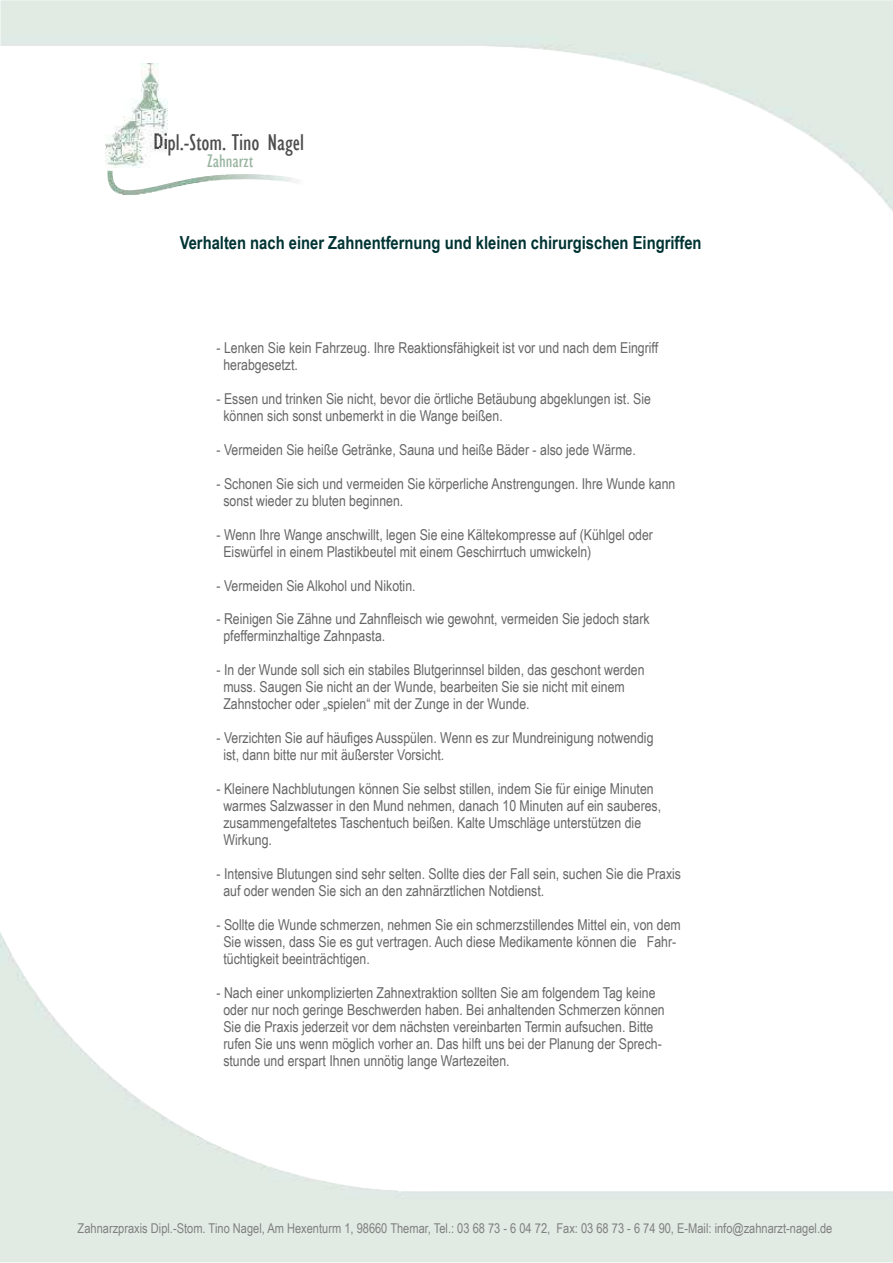
<style>
.page{position:relative;width:893px;height:1263px;background:#fff}
.page>*{position:absolute;margin:0;border:0;box-sizing:border-box;transform-origin:0 0}
.t1{font:condensed 23.55px "Gill Sans";color:#4d4d4d}
.t2{font:condensed 18.9px "Gill Sans";color:#99b5a1}
.t3{font:700 18px "Arial Narrow";color:#033}
.t4{font:15px/17px "Arial Narrow";color:#666}
.t5{font:13.5px "Arial Narrow";color:#808080}
</style>
<div class="page">
<img style="left:107px;top:171px;width:195px;height:25px">
<img style="left:105px;top:63px;width:62px;height:105px">
<h1 class="t1" style="left:153px;top:128px;width:152px">Dipl.-Stom. Tino Nagel</h1>
<p class="t2" style="left:207px;top:149px;width:47px">Zahnarzt</p>
<p class="t3" style="left:180px;top:232px;width:523px">Verhalten nach einer Zahnentfernung und kleinen chirurgischen Eingriffen</p>
<p class="t4" style="left:223px;top:339px;width:436px;text-indent:-7px">- Lenken Sie kein Fahrzeug. Ihre Reaktionsfähigkeit ist vor und nach dem Eingriff herabgesetzt.</p>
<p class="t4" style="left:223px;top:390px;width:429px;text-indent:-7px">- Essen und trinken Sie nicht, bevor die örtliche Betäubung abgeklungen ist. Sie können sich sonst unbemerkt in die Wange beißen.</p>
<p class="t4" style="left:216px;top:441px;width:421px">- Vermeiden Sie heiße Getränke, Sauna und heiße Bäder - also jede Wärme.</p>
<p class="t4" style="left:223px;top:475px;width:453px;text-indent:-7px">- Schonen Sie sich und vermeiden Sie körperliche Anstrengungen. Ihre Wunde kann sonst wieder zu bluten beginnen.</p>
<p class="t4" style="left:223px;top:526px;width:431px;text-indent:-7px">- Wenn Ihre Wange anschwillt, legen Sie eine Kältekompresse auf (Kühlgel oder<br>Eiswürfel in einem Plastikbeutel mit einem Geschirrtuch umwickeln)</p>
<p class="t4" style="left:216px;top:577px;width:200px">- Vermeiden Sie Alkohol und Nikotin.</p>
<p class="t4" style="left:223px;top:611px;width:427px;text-indent:-7px">- Reinigen Sie Zähne und Zahnfleisch wie gewohnt, vermeiden Sie jedoch stark pfefferminzhaltige Zahnpasta.</p>
<p class="t4" style="left:223px;top:662px;width:422px;text-indent:-7px">- In der Wunde soll sich ein stabiles Blutgerinnsel bilden, das geschont werden muss. Saugen Sie nicht an der Wunde, bearbeiten Sie sie nicht mit einem<br>Zahnstocher oder „spielen“ mit der Zunge in der Wunde.</p>
<p class="t4" style="left:223px;top:729px;width:431px;text-indent:-7px">- Verzichten Sie auf häufiges Ausspülen. Wenn es zur Mundreinigung notwendig ist, dann bitte nur mit äußerster Vorsicht.</p>
<p class="t4" style="left:223px;top:780px;width:439px;text-indent:-7px">- Kleinere Nachblutungen können Sie selbst stillen, indem Sie für einige Minuten warmes Salzwasser in den Mund nehmen, danach 10 Minuten auf ein sauberes, zusammengefaltetes Taschentuch beißen. Kalte Umschläge unterstützen die Wirkung.</p>
<p class="t4" style="left:223px;top:865px;width:459px;text-indent:-7px">- Intensive Blutungen sind sehr selten. Sollte dies der Fall sein, suchen Sie die Praxis auf oder wenden Sie sich an den zahnärztlichen Notdienst.</p>
<p class="t4" style="left:223px;top:916px;width:459px;text-indent:-7px">- Sollte die Wunde schmerzen, nehmen Sie ein schmerzstillendes Mittel ein, von dem<br>Sie wissen, dass Sie es gut vertragen. Auch diese Medikamente können die Fahr&shy;tüchtigkeit beeinträchtigen.</p>
<p class="t4" style="left:223px;top:984px;width:443px;text-indent:-7px">- Nach einer unkomplizierten Zahnextraktion sollten Sie am folgendem Tag keine oder nur noch geringe Beschwerden haben. Bei anhaltenden Schmerzen können Sie die Praxis jederzeit vor dem nächsten vereinbarten Termin aufsuchen. Bitte rufen Sie uns wenn möglich vorher an. Das hilft uns bei der Planung der Sprech&shy;stunde und erspart Ihnen unnötig lange Wartezeiten.</p>
<p class="t5" style="left:78px;top:1220px;width:756px">Zahnarzpraxis Dipl.-Stom. Tino Nagel, Am Hexenturm 1, 98660 Themar, Tel.: 03 68 73 - 6 04 72, Fax: 03 68 73 - 6 74 90, E-Mail: info@zahnarzt-nagel.de</p>
</div>
